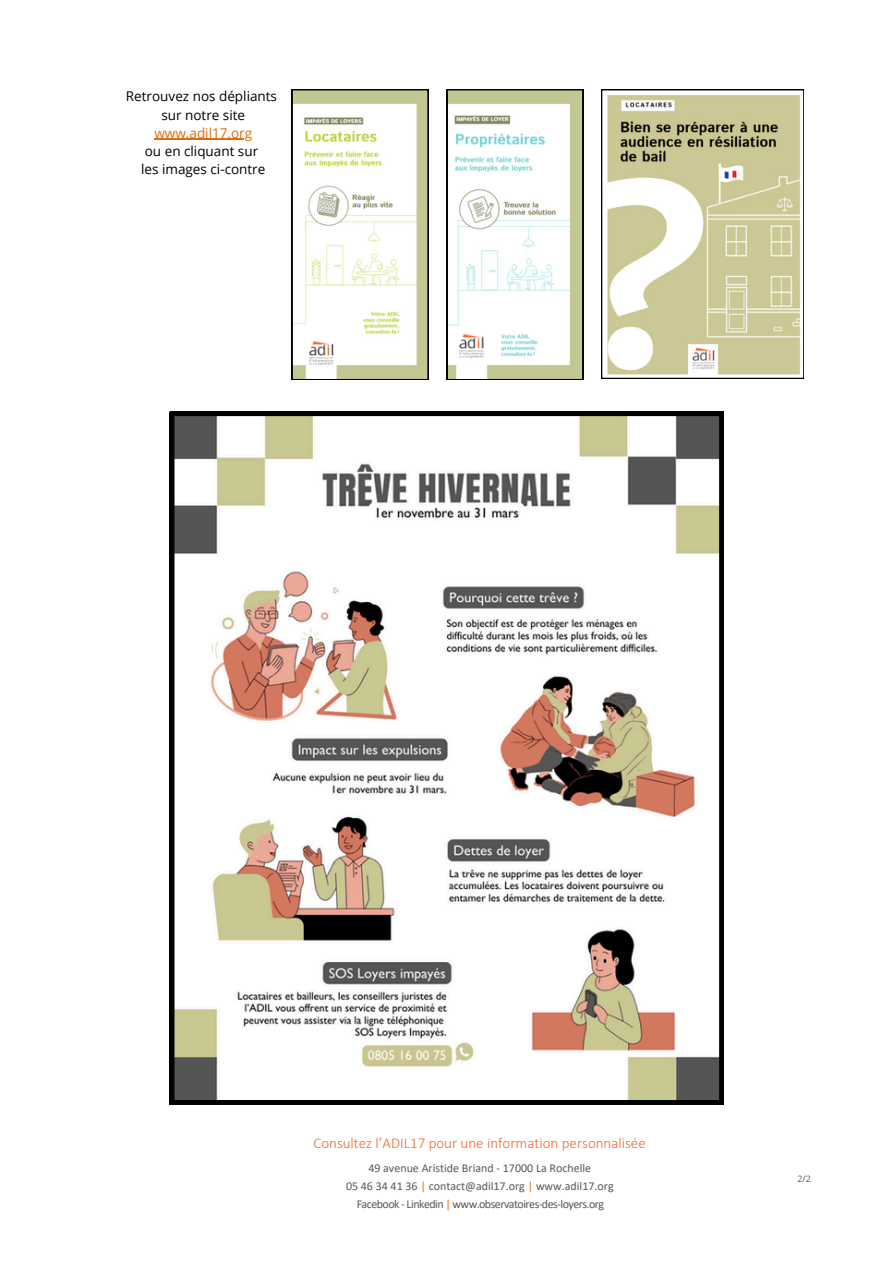
<style>
.page{position:relative;width:894px;height:1264px;background:#fff}
.page>*{position:absolute;margin:0;border:0;box-sizing:border-box;transform-origin:0 0}
.t1{font:300 15px "Calibri";color:#ec6a31}
.t2{font:13.5px/18px "Open Sans";color:#000;text-align:center}
.t3{font:12px/18px "Calibri";color:#595959;text-align:center}
.t4{font:9px "Open Sans";color:#595959}
.s1{color:#e36c0a}
</style>
<div class="page">
<svg style="left:170px;top:411px;width:553px;height:693px"></svg>
<svg style="left:292px;top:89px;width:136px;height:291px"></svg>
<svg style="left:446px;top:89px;width:137px;height:291px"></svg>
<svg style="left:601px;top:89px;width:202px;height:289px"></svg>
<hr style="left:154px;top:139px;width:98px;height:1px;background:#e36c0a">
<p class="t2" style="left:126px;top:87px;width:152px">Retrouvez nos dépliants sur notre site</p>
<h1 class="t2" style="left:141px;top:123px;width:126px"><span class="s1">www.adil17.org<br></span>ou en cliquant sur les images ci-contre</h1>
<h1 class="t1" style="left:313px;top:1136px;width:334px">Consultez l’ADIL17 pour une information personnalisée</h1>
<p class="t3" style="left:346px;top:1159px;width:269px">49 avenue Aristide Briand - 17000 La Rochelle<br>05 46 34 41 36 <span class="s1">|</span> contact@adil17.org <span class="s1">|</span> www.adil17.org<br>Facebook - Linkedin <span class="s1">|</span> www.observatoires-des-loyers.org</p>
<p class="t4" style="left:797px;top:1172px;width:15px">2/2</p>
</div>
